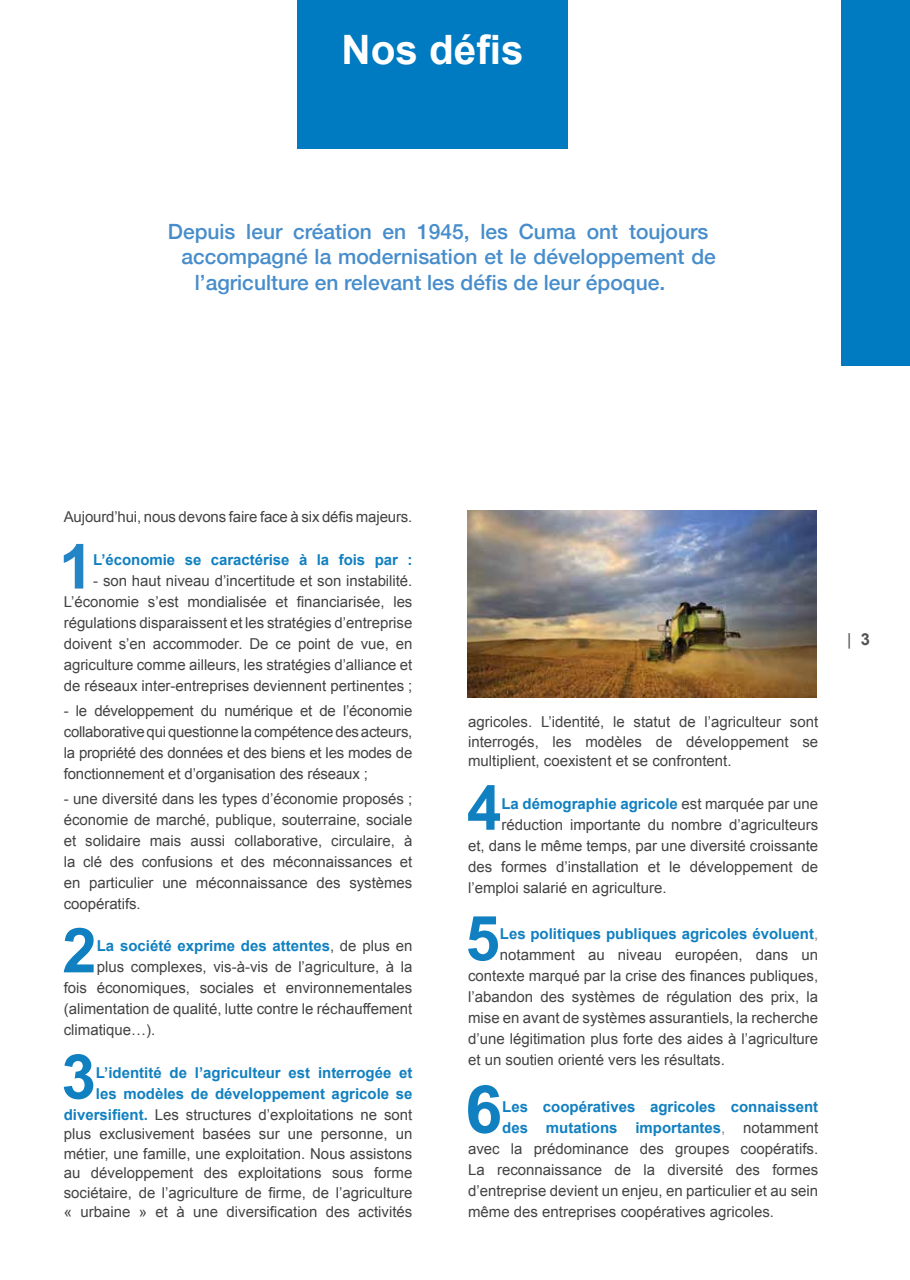
<style>
.page{position:relative;width:910px;height:1280px;background:#fff}
.page>*{position:absolute;margin:0;border:0;box-sizing:border-box;transform-origin:0 0}
.t1{font:700 66.45px "Arial";color:#1180c0}
.t2{font:700 62.1px "Arial";color:#1180c0}
.t3{font:700 62.1px "Arial";color:#2384c6}
.t4{font:700 40.5px "Arial";color:#fff}
.t5{font:500 21px "Helvetica Neue";color:#478dcb}
.t6{font:16.5px "Arial";color:#515254}
.t7{font:15px/21px "Arial";color:#434345;text-align:justify}
.t8{font:700 15px/21px "Arial";color:#1180c0;text-align:right}
.s1{font-weight:400;color:#434345}
.s2{font-weight:400;color:#808285}
.s3{font-weight:700}
</style>
<div class="page">
<img style="left:468px;top:510px;width:348px;height:187px">
<div style="left:842px;top:0;width:68px;height:366px;background:#007ac1"></div>
<div style="left:298px;top:0;width:270px;height:149px;background:#007ac1"></div>
<h3 class="t4" style="left:341px;top:23px;width:184px">Nos défis</h3>
<h3 class="t5" style="left:168px;top:214px;width:542px">Depuis leur création en 1945, les Cuma ont toujours</h3>
<h3 class="t5" style="left:181px;top:240px;width:536px">accompagné la modernisation et le développement de</h3>
<h3 class="t5" style="left:195px;top:265px;width:472px">l’agriculture en relevant les défis de leur époque.</h3>
<p class="t7" style="left:64px;top:507px;width:350px">Aujourd’hui, nous devons faire face à six défis majeurs.</p>
<h2 class="t3" style="left:59px;top:525px;width:36px">1</h2>
<p class="t8" style="left:93px;top:549px;width:321px">L’économie se caractérise à la fois par :</p>
<p class="t7" style="left:64px;top:570px;width:350px;text-indent:29px">- son haut niveau d’incertitude et son instabilité.<br>L’économie s’est mondialisée et financiarisée, les régulations disparaissent et les stratégies d’entreprise doivent s’en accommoder. De ce point de vue, en agriculture comme ailleurs, les stratégies d’alliance et de réseaux inter-entreprises deviennent pertinentes ;</p>
<p class="t7" style="left:64px;top:700px;width:350px">- le développement du numérique et de l’économie collaborative qui questionne la compétence des acteurs, la propriété des données et des biens et les modes de fonctionnement et d’organisation des réseaux ;</p>
<p class="t7" style="left:64px;top:788px;width:350px">- une diversité dans les types d’économie proposés ; économie de marché, publique, souterraine, sociale et solidaire mais aussi collaborative, circulaire, à la clé des confusions et des méconnaissances et en particulier une méconnaissance des systèmes coopératifs.</p>
<h2 class="t2" style="left:62px;top:909px;width:36px">2</h2>
<p class="t8" style="left:97px;top:936px;width:317px">La société exprime des attentes<span class="s1">, de plus en</span></p>
<p class="t7" style="left:97px;top:957px;width:317px">plus complexes, vis-à-vis de l’agriculture, à la</p>
<p class="t7" style="left:64px;top:978px;width:350px">fois économiques, sociales et environnementales</p>
<p class="t7" style="left:64px;top:999px;width:350px">(alimentation de qualité, lutte contre le réchauffement</p>
<p class="t7" style="left:64px;top:1020px;width:93px">climatique…).</p>
<h2 class="t2" style="left:61px;top:1035px;width:36px">3</h2>
<p class="t8" style="left:64px;top:1062px;width:350px">L’identité de l’agriculteur est interrogée et<br>les modèles de développement agricole se diversifient. <span class="s1">Les structures d’exploitations ne sont</span></p>
<p class="t7" style="left:64px;top:1124px;width:350px;line-height:19.5px">plus exclusivement basées sur une personne, un métier, une famille, une exploitation. Nous assistons au développement des exploitations sous forme sociétaire, de l’agriculture de firme, de l’agriculture « urbaine » et à une diversification des activités</p>
<p class="t7" style="left:468px;top:713px;width:352px;line-height:19.5px">agricoles. L’identité, le statut de l’agriculteur sont interrogés, les modèles de développement se multiplient, coexistent et se confrontent.</p>
<h2 class="t2" style="left:467px;top:766px;width:36px">4</h2>
<p class="t8" style="left:501px;top:793px;width:318px">La démographie agricole <span class="s1">est marquée par une</span></p>
<p class="t7" style="left:501px;top:814px;width:318px">réduction importante du nombre d’agriculteurs</p>
<p class="t7" style="left:468px;top:835px;width:352px">et, dans le même temps, par une diversité croissante</p>
<p class="t7" style="left:468px;top:856px;width:352px">des formes d’installation et le développement de</p>
<p class="t7" style="left:468px;top:877px;width:200px">l’emploi salarié en agriculture.</p>
<h2 class="t2" style="left:465px;top:897px;width:36px">5</h2>
<p class="t8" style="left:500px;top:924px;width:320px">Les politiques publiques agricoles évoluent<span class="s2">,</span></p>
<p class="t7" style="left:500px;top:945px;width:320px">notamment au niveau européen, dans un</p>
<p class="t7" style="left:468px;top:966px;width:352px">contexte marqué par la crise des finances publiques,</p>
<p class="t7" style="left:468px;top:987px;width:352px">l’abandon des systèmes de régulation des prix, la</p>
<p class="t7" style="left:468px;top:1008px;width:352px">mise en avant de systèmes assurantiels, la recherche</p>
<p class="t7" style="left:468px;top:1029px;width:352px">d’une légitimation plus forte des aides à l’agriculture</p>
<p class="t7" style="left:468px;top:1050px;width:258px">et un soutien orienté vers les résultats.</p>
<h1 class="t1" style="left:465px;top:1065px;width:38px">6</h1>
<p class="t8" style="left:502px;top:1096px;width:317px">Les coopératives agricoles connaissent</p>
<p class="t8" style="left:502px;top:1117px;width:317px">des mutations importantes<span class="s2">,</span> <span class="s1">notamment</span></p>
<p class="t7" style="left:468px;top:1138px;width:352px">avec la prédominance des groupes coopératifs.</p>
<p class="t7" style="left:468px;top:1159px;width:352px">La reconnaissance de la diversité des formes</p>
<p class="t7" style="left:468px;top:1180px;width:352px">d’entreprise devient un enjeu, en particulier et au sein</p>
<p class="t7" style="left:468px;top:1201px;width:307px">même des entreprises coopératives agricoles.</p>
<p class="t6" style="left:847px;top:628px;width:24px">| <span class="s3">3</span></p>
</div>
